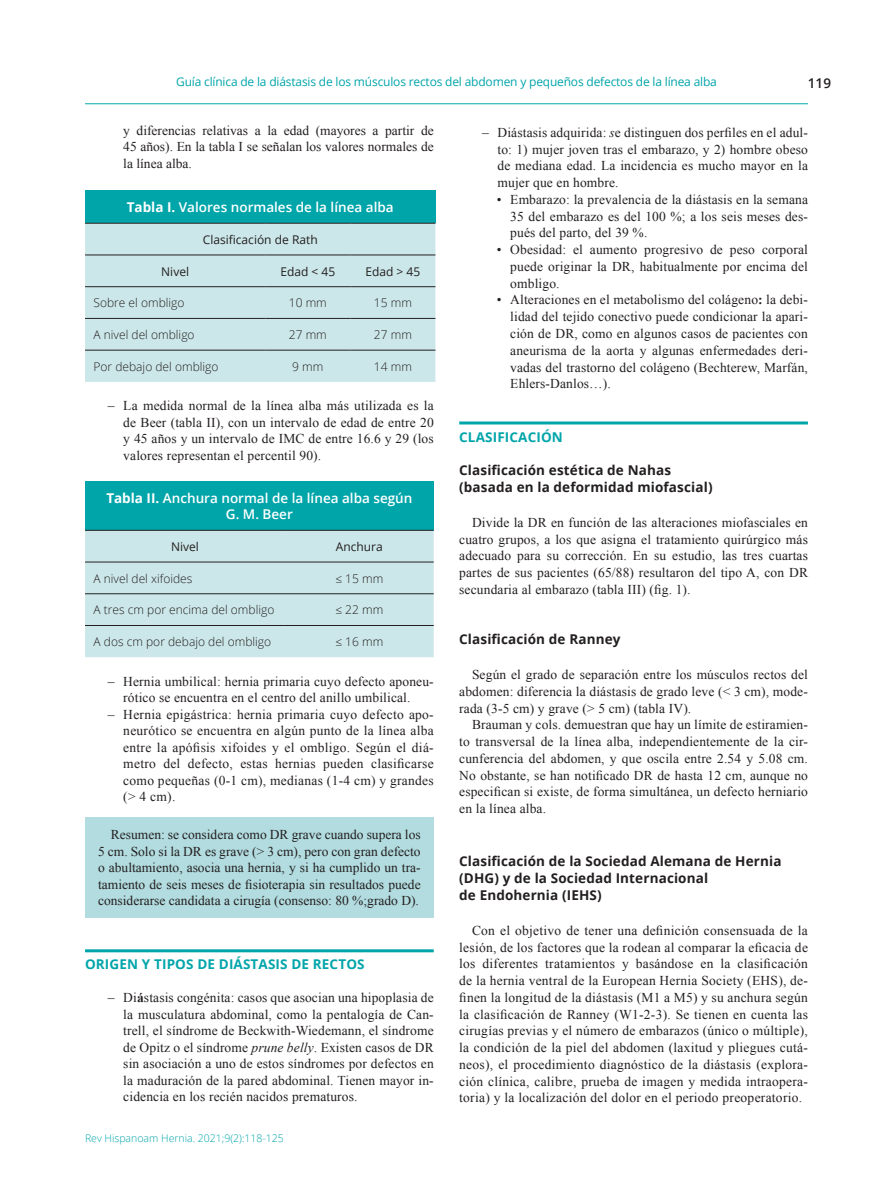
<style>
.page{position:relative;width:893px;height:1191px;background:#fff}
.page>*{position:absolute;margin:0;border:0;box-sizing:border-box;transform-origin:0 0}
.t1{font:13.5px/16.8px "Times New Roman";letter-spacing:.01em;color:#231f20;text-align:justify}
._02_Ladillo_2{font:700 13.5px/16.8px "Open Sans";letter-spacing:.01em;color:#231f20}
.Tabla_titulo{font:600 13.5px/16.5px "Open Sans";color:#fff;text-align:center}
._02_Ladillo_1{font:700 13.5px "Open Sans";letter-spacing:.01em;color:#00a5aa}
.t2{font:600 13.5px "Open Sans";color:#231f20}
.Tabla_interior{font:300 12px "Open Sans";color:#231f20}
.t3{font:12px "Open Sans";letter-spacing:-.015em;color:#00a5aa}
.Tabla_cabezas{font:12px "Open Sans";color:#231f20}
.t4{font:300 10.5px "Open Sans";color:#00a5aa}
.s1{font-weight:700}
.s2{font-style:italic}
</style>
<div class="page">
<hr style="left:85px;top:103px;width:723px;height:1px;background:#00a5aa">
<hr style="left:85px;top:949px;width:349px;height:3px;background:#00a5aa">
<div style="left:85px;top:190px;width:350px;height:33px;background:#00a5aa"></div>
<div style="left:85px;top:224px;width:350px;height:158px;background:#cce7e9"></div>
<hr style="left:85px;top:223px;width:180px;height:1px;background:#231f20">
<hr style="left:265px;top:223px;width:85px;height:1px;background:#231f20">
<hr style="left:350px;top:223px;width:85px;height:1px;background:#231f20">
<hr style="left:85px;top:255px;width:180px;height:1px;background:#231f20">
<hr style="left:265px;top:255px;width:85px;height:1px;background:#231f20">
<hr style="left:350px;top:255px;width:85px;height:1px;background:#231f20">
<hr style="left:85px;top:286px;width:180px;height:1px;background:#231f20">
<hr style="left:265px;top:286px;width:85px;height:1px;background:#231f20">
<hr style="left:350px;top:286px;width:85px;height:1px;background:#231f20">
<hr style="left:85px;top:318px;width:180px;height:1px;background:#231f20">
<hr style="left:265px;top:318px;width:85px;height:1px;background:#231f20">
<hr style="left:350px;top:318px;width:85px;height:1px;background:#231f20">
<hr style="left:85px;top:350px;width:180px;height:1px;background:#231f20">
<hr style="left:265px;top:350px;width:85px;height:1px;background:#231f20">
<hr style="left:350px;top:350px;width:85px;height:1px;background:#231f20">
<div style="left:85px;top:481px;width:349px;height:49px;background:#00a5aa"></div>
<div style="left:85px;top:531px;width:349px;height:126px;background:#cce7e9"></div>
<hr style="left:85px;top:530px;width:200px;height:1px;background:#231f20">
<hr style="left:285px;top:530px;width:149px;height:1px;background:#231f20">
<hr style="left:85px;top:561px;width:200px;height:1px;background:#231f20">
<hr style="left:285px;top:561px;width:149px;height:1px;background:#231f20">
<hr style="left:85px;top:593px;width:200px;height:1px;background:#231f20">
<hr style="left:285px;top:593px;width:149px;height:1px;background:#231f20">
<hr style="left:85px;top:625px;width:200px;height:1px;background:#231f20">
<hr style="left:285px;top:625px;width:149px;height:1px;background:#231f20">
<div style="left:85px;top:817px;width:348px;height:101px;background:#b2dcdf"></div>
<hr style="left:459px;top:421px;width:349px;height:3px;background:#00a5aa">
<p class="t3" style="left:176px;top:74px;width:542px">Guía clínica de la diástasis de los músculos rectos del abdomen y pequeños defectos de la línea alba</p>
<p class="t1" style="left:123px;top:122px;width:312px">y diferencias relativas a la edad (mayores a partir de 45 años). En la tabla I se señalan los valores normales de la línea alba.</p>
<p class="Tabla_titulo" style="left:127px;top:199px;width:268px"><span class="s1">Tabla I.</span> Valores normales de la línea alba</p>
<p class="Tabla_cabezas" style="left:203px;top:231px;width:116px">Clasificación de Rath</p>
<p class="Tabla_cabezas" style="left:161px;top:263px;width:29px">Nivel</p>
<p class="Tabla_cabezas" style="left:280px;top:263px;width:56px">Edad &lt; 45</p>
<p class="Tabla_cabezas" style="left:365px;top:263px;width:56px">Edad &gt; 45</p>
<p class="Tabla_interior" style="left:94px;top:295px;width:93px">Sobre el ombligo</p>
<p class="Tabla_interior" style="left:289px;top:295px;width:40px">10 mm</p>
<p class="Tabla_interior" style="left:374px;top:295px;width:40px">15 mm</p>
<p class="Tabla_interior" style="left:94px;top:326px;width:103px">A nivel del ombligo</p>
<p class="Tabla_interior" style="left:289px;top:326px;width:40px">27 mm</p>
<p class="Tabla_interior" style="left:374px;top:326px;width:40px">27 mm</p>
<p class="Tabla_interior" style="left:94px;top:358px;width:126px">Por debajo del ombligo</p>
<p class="Tabla_interior" style="left:292px;top:358px;width:33px">9 mm</p>
<p class="Tabla_interior" style="left:374px;top:358px;width:40px">14 mm</p>
<p class="t1" style="left:123px;top:397px;width:312px;text-indent:-15px">– La medida normal de la línea alba más utilizada es la de Beer (tabla II), con un intervalo de edad de entre 20 y 45 años y un intervalo de IMC de entre 16.6 y 29 (los valores representan el percentil 90).</p>
<p class="Tabla_titulo" style="left:106px;top:489px;width:308px"><span class="s1">Tabla II.</span> Anchura normal de la línea alba según<br>G. M. Beer</p>
<p class="Tabla_cabezas" style="left:171px;top:538px;width:29px">Nivel</p>
<p class="Tabla_cabezas" style="left:336px;top:538px;width:48px">Anchura</p>
<p class="Tabla_interior" style="left:94px;top:570px;width:100px">A nivel del xifoides</p>
<p class="Tabla_interior" style="left:335px;top:570px;width:49px">≤ 15 mm</p>
<p class="Tabla_interior" style="left:94px;top:602px;width:182px">A tres cm por encima del ombligo</p>
<p class="Tabla_interior" style="left:335px;top:602px;width:49px">≤ 22 mm</p>
<p class="Tabla_interior" style="left:94px;top:633px;width:179px">A dos cm por debajo del ombligo</p>
<p class="Tabla_interior" style="left:335px;top:633px;width:49px">≤ 16 mm</p>
<p class="t1" style="left:108px;top:673px;width:327px;text-align:center">– Hernia umbilical: hernia primaria cuyo defecto aponeu&shy;rótico se encuentra en el centro del anillo umbilical.</p>
<p class="t1" style="left:123px;top:706px;width:312px;text-indent:-16px">– Hernia epigástrica: hernia primaria cuyo defecto apo&shy;neurótico se encuentra en algún punto de la línea alba entre la apófisis xifoides y el ombligo. Según el diá&shy;metro del defecto, estas hernias pueden clasificarse como pequeñas (0-1 cm), medianas (1-4 cm) y grandes (&gt; 4 cm).</p>
<p class="t2" style="left:808px;top:74px;width:25px">119</p>
<p class="t1" style="left:497px;top:124px;width:312px;text-indent:-15px">– Diástasis adquirida: <span class="s2">s</span>e distinguen dos perfiles en el adul&shy;to: 1) mujer joven tras el embarazo, y 2) hombre obeso de mediana edad. La incidencia es mucho mayor en la mujer que en hombre.</p>
<p class="t1" style="left:510px;top:191px;width:299px;text-indent:-13px">• Embarazo: la prevalencia de la diástasis en la semana 35 del embarazo es del 100 %; a los seis meses des&shy;pués del parto, del 39 %.</p>
<p class="t1" style="left:510px;top:241px;width:299px;text-indent:-13px">• Obesidad: el aumento progresivo de peso corporal puede originar la DR, habitualmente por encima del ombligo.</p>
<p class="t1" style="left:510px;top:291px;width:299px;text-indent:-13px">• Alteraciones en el metabolismo del colágeno<span class="s1">:</span> la debi&shy;lidad del tejido conectivo puede condicionar la apari&shy;ción de DR, como en algunos casos de pacientes con aneurisma de la aorta y algunas enfermedades deri&shy;vadas del trastorno del colágeno (Bechterew, Marfán, Ehlers-Danlos…).</p>
<p class="_02_Ladillo_1" style="left:459px;top:427px;width:105px">CLASIFICACIÓN</p>
<p class="_02_Ladillo_2" style="left:459px;top:461px;width:255px">Clasificación estética de Nahas (basada en la deformidad miofascial)</p>
<p class="t1" style="left:459px;top:513px;width:350px;text-indent:13px">Divide la DR en función de las alteraciones miofasciales en cuatro grupos, a los que asigna el tratamiento quirúrgico más adecuado para su corrección. En su estudio, las tres cuartas partes de sus pacientes (65/88) resultaron del tipo A, con DR secundaria al embarazo (tabla III) (fig. 1).</p>
<p class="_02_Ladillo_2" style="left:459px;top:630px;width:163px">Clasificación de Ranney</p>
<p class="t1" style="left:459px;top:666px;width:350px;text-indent:13px">Según el grado de separación entre los músculos rectos del abdomen: diferencia la diástasis de grado leve (&lt; 3 cm), mode&shy;rada (3-5 cm) y grave (&gt; 5 cm) (tabla IV).</p>
<p class="t1" style="left:459px;top:716px;width:350px;text-indent:13px">Brauman y cols. demuestran que hay un límite de estiramien&shy;to transversal de la línea alba, independientemente de la cir&shy;cunferencia del abdomen, y que oscila entre 2.54 y 5.08 cm.<br>No obstante, se han notificado DR de hasta 12 cm, aunque no especifican si existe, de forma simultánea, un defecto herniario en la línea alba.</p>
<p class="t1" style="left:98px;top:826px;width:324px;text-indent:13px">Resumen: se considera como DR grave cuando supera los 5 cm. Solo si la DR es grave (&gt; 3 cm), pero con gran defecto o abultamiento, asocia una hernia, y si ha cumplido un tra&shy;tamiento de seis meses de fisioterapia sin resultados puede considerarse candidata a cirugía (consenso: 80 %;grado D).</p>
<p class="_02_Ladillo_1" style="left:85px;top:955px;width:281px">ORIGEN Y TIPOS DE DIÁSTASIS DE RECTOS</p>
<p class="t1" style="left:123px;top:989px;width:312px;text-indent:-15px">– Di<span class="s1">á</span>stasis congénita: casos que asocian una hipoplasia de la musculatura abdominal, como la pentalogía de Can&shy;trell, el síndrome de Beckwith-Wiedemann, el síndrome de Opitz o el síndrome <span class="s2">prune belly</span>. Existen casos de DR sin asociación a uno de estos síndromes por defectos en la maduración de la pared abdominal. Tienen mayor in&shy;cidencia en los recién nacidos prematuros.</p>
<p class="t4" style="left:85px;top:1130px;width:200px">Rev Hispanoam Hernia. 2021;9(2):118-125</p>
<p class="_02_Ladillo_2" style="left:459px;top:852px;width:324px">Clasificación de la Sociedad Alemana de Hernia (DHG) y de la Sociedad Internacional<br>de Endohernia (IEHS)</p>
<p class="t1" style="left:459px;top:921px;width:350px;text-indent:13px">Con el objetivo de tener una definición consensuada de la lesión, de los factores que la rodean al comparar la eficacia de los diferentes tratamientos y basándose en la clasificación de la hernia ventral de la European Hernia Society (EHS), de&shy;finen la longitud de la diástasis (M1 a M5) y su anchura según la clasificación de Ranney (W1-2-3). Se tienen en cuenta las cirugías previas y el número de embarazos (único o múltiple), la condición de la piel del abdomen (laxitud y pliegues cutá&shy;neos), el procedimiento diagnóstico de la diástasis (explora&shy;ción clínica, calibre, prueba de imagen y medida intraopera&shy;toria) y la localización del dolor en el periodo preoperatorio.</p>
</div>
